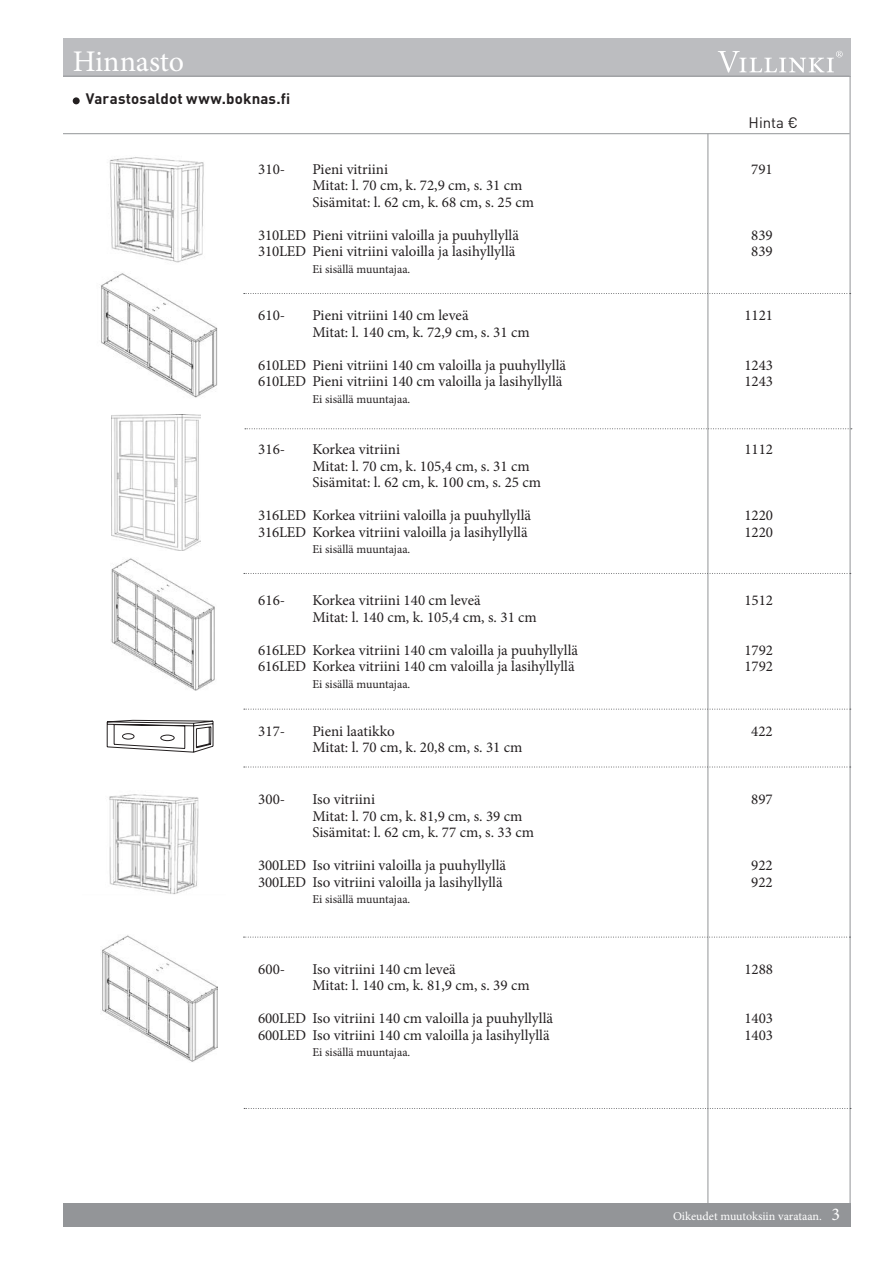
<style>
.page{position:relative;width:893px;height:1263px;background:#fff}
.page>*{position:absolute;margin:0;border:0;box-sizing:border-box;transform-origin:0 0}
.t1{font:30px "Minion Pro";color:#fff}
.t2{font:15px/16.5px "Minion Pro";color:#231f20}
.t3{font:700 15px "DINOT";letter-spacing:.015em;color:#231f20}
.t4{font:15px "DINOT";color:#231f20}
.t5{font:12px "Minion Pro";color:#231f20}
.t6{font:12px "Minion Pro";color:#fff}
.s1{font-size:18px}
</style>
<div class="page">
<div style="left:63px;top:1203px;width:787px;height:24px;background:#939598"></div>
<div style="left:63px;top:38px;width:787px;height:38px;background:#bcbdc0"></div>
<div style="left:73px;top:97px;width:7px;height:7px;background:#231f20;border-radius:50%"></div>
<hr style="left:63px;top:133px;width:787px;height:1px;background:#939598">
<hr style="left:63px;top:76px;width:787px;height:1px;background:#939598">
<hr style="left:850px;top:76px;width:1px;height:1129px;background:#939598">
<hr style="left:707px;top:134px;width:1px;height:1071px;background:#939598">
<svg style="left:718px;top:51px;width:125px;height:22px"></svg>
<svg style="left:244px;top:1108px;width:607px;height:1px"></svg>
<img style="left:109px;top:794px;width:90px;height:101px">
<svg style="left:243px;top:937px;width:607px;height:1px"></svg>
<img style="left:102px;top:935px;width:115px;height:127px">
<svg style="left:244px;top:767px;width:606px;height:1px"></svg>
<img style="left:111px;top:558px;width:104px;height:133px">
<img style="left:101px;top:273px;width:117px;height:125px">
<img style="left:109px;top:157px;width:95px;height:106px">
<img style="left:112px;top:414px;width:89px;height:137px">
<svg style="left:244px;top:573px;width:607px;height:1px"></svg>
<svg style="left:245px;top:428px;width:607px;height:1px"></svg>
<svg style="left:244px;top:709px;width:607px;height:1px"></svg>
<svg style="left:244px;top:293px;width:607px;height:1px"></svg>
<svg style="left:107px;top:720px;width:106px;height:33px"></svg>
<h1 class="t1" style="left:73px;top:42px;width:113px">Hinnasto</h1>
<p class="t3" style="left:86px;top:89px;width:206px">Varastosaldot www.boknas.fi</p>
<p class="t4" style="left:749px;top:114px;width:51px">Hinta €</p>
<p class="t2" style="left:258px;top:161px;width:28px">310-</p>
<p class="t2" style="left:312px;top:161px;width:77px">Pieni vitriini</p>
<p class="t2" style="left:751px;top:161px;width:23px">791</p>
<p class="t2" style="left:312px;top:177px;width:223px">Mitat: l. 70 cm, k. 72,9 cm, s. 31 cm<br>Sisämitat: l. 62 cm, k. 68 cm, s. 25 cm</p>
<p class="t2" style="left:258px;top:227px;width:262px">310LED Pieni vitriini valoilla ja puuhyllyllä</p>
<p class="t2" style="left:751px;top:227px;width:23px">839</p>
<p class="t2" style="left:258px;top:243px;width:259px">310LED Pieni vitriini valoilla ja lasihyllyllä</p>
<p class="t2" style="left:751px;top:243px;width:23px">839</p>
<p class="t5" style="left:312px;top:261px;width:99px">Ei sisällä muuntajaa.</p>
<p class="t2" style="left:258px;top:307px;width:28px">610-</p>
<p class="t2" style="left:312px;top:307px;width:158px">Pieni vitriini 140 cm leveä</p>
<p class="t2" style="left:744px;top:307px;width:30px">1121</p>
<p class="t2" style="left:312px;top:324px;width:219px">Mitat: l. 140 cm, k. 72,9 cm, s. 31 cm</p>
<p class="t2" style="left:258px;top:357px;width:309px">610LED Pieni vitriini 140 cm valoilla ja puuhyllyllä</p>
<p class="t2" style="left:744px;top:357px;width:30px">1243</p>
<p class="t2" style="left:258px;top:373px;width:306px">610LED Pieni vitriini 140 cm valoilla ja lasihyllyllä</p>
<p class="t2" style="left:744px;top:373px;width:30px">1243</p>
<p class="t5" style="left:312px;top:391px;width:99px">Ei sisällä muuntajaa.</p>
<p class="t2" style="left:258px;top:441px;width:28px">316-</p>
<p class="t2" style="left:312px;top:441px;width:89px">Korkea vitriini</p>
<p class="t2" style="left:744px;top:441px;width:30px">1112</p>
<p class="t2" style="left:312px;top:458px;width:230px">Mitat: l. 70 cm, k. 105,4 cm, s. 31 cm<br>Sisämitat: l. 62 cm, k. 100 cm, s. 25 cm</p>
<p class="t2" style="left:258px;top:507px;width:274px">316LED Korkea vitriini valoilla ja puuhyllyllä</p>
<p class="t2" style="left:744px;top:507px;width:30px">1220</p>
<p class="t2" style="left:258px;top:524px;width:271px">316LED Korkea vitriini valoilla ja lasihyllyllä</p>
<p class="t2" style="left:744px;top:524px;width:30px">1220</p>
<p class="t5" style="left:312px;top:541px;width:99px">Ei sisällä muuntajaa.</p>
<p class="t2" style="left:258px;top:592px;width:28px">616-</p>
<p class="t2" style="left:312px;top:592px;width:170px">Korkea vitriini 140 cm leveä</p>
<p class="t2" style="left:744px;top:592px;width:30px">1512</p>
<p class="t2" style="left:312px;top:609px;width:226px">Mitat: l. 140 cm, k. 105,4 cm, s. 31 cm</p>
<p class="t2" style="left:258px;top:642px;width:321px">616LED Korkea vitriini 140 cm valoilla ja puuhyllyllä</p>
<p class="t2" style="left:744px;top:642px;width:30px">1792</p>
<p class="t2" style="left:258px;top:658px;width:318px">616LED Korkea vitriini 140 cm valoilla ja lasihyllyllä</p>
<p class="t2" style="left:744px;top:658px;width:30px">1792</p>
<p class="t5" style="left:312px;top:676px;width:99px">Ei sisällä muuntajaa.</p>
<p class="t2" style="left:258px;top:723px;width:28px">317-</p>
<p class="t2" style="left:312px;top:723px;width:84px">Pieni laatikko</p>
<p class="t2" style="left:751px;top:723px;width:23px">422</p>
<p class="t2" style="left:312px;top:739px;width:212px">Mitat: l. 70 cm, k. 20,8 cm, s. 31 cm</p>
<p class="t2" style="left:258px;top:791px;width:28px">300-</p>
<p class="t2" style="left:312px;top:791px;width:64px">Iso vitriini</p>
<p class="t2" style="left:751px;top:791px;width:23px">897</p>
<p class="t2" style="left:312px;top:807px;width:223px">Mitat: l. 70 cm, k. 81,9 cm, s. 39 cm<br>Sisämitat: l. 62 cm, k. 77 cm, s. 33 cm</p>
<p class="t2" style="left:258px;top:857px;width:249px">300LED Iso vitriini valoilla ja puuhyllyllä</p>
<p class="t2" style="left:751px;top:857px;width:23px">922</p>
<p class="t2" style="left:258px;top:873px;width:246px">300LED Iso vitriini valoilla ja lasihyllyllä</p>
<p class="t2" style="left:751px;top:873px;width:23px">922</p>
<p class="t5" style="left:312px;top:891px;width:99px">Ei sisällä muuntajaa.</p>
<p class="t2" style="left:258px;top:961px;width:28px">600-</p>
<p class="t2" style="left:312px;top:961px;width:145px">Iso vitriini 140 cm leveä</p>
<p class="t2" style="left:744px;top:961px;width:30px">1288</p>
<p class="t2" style="left:312px;top:977px;width:219px">Mitat: l. 140 cm, k. 81,9 cm, s. 39 cm</p>
<p class="t2" style="left:258px;top:1010px;width:296px">600LED Iso vitriini 140 cm valoilla ja puuhyllyllä</p>
<p class="t2" style="left:744px;top:1010px;width:30px">1403</p>
<p class="t2" style="left:258px;top:1027px;width:293px">600LED Iso vitriini 140 cm valoilla ja lasihyllyllä</p>
<p class="t2" style="left:744px;top:1027px;width:30px">1403</p>
<p class="t5" style="left:312px;top:1044px;width:99px">Ei sisällä muuntajaa.</p>
<p class="t6" style="left:673px;top:1208px;width:169px">Oikeudet muutoksiin varataan. <span class="s1">3</span></p>
</div>
